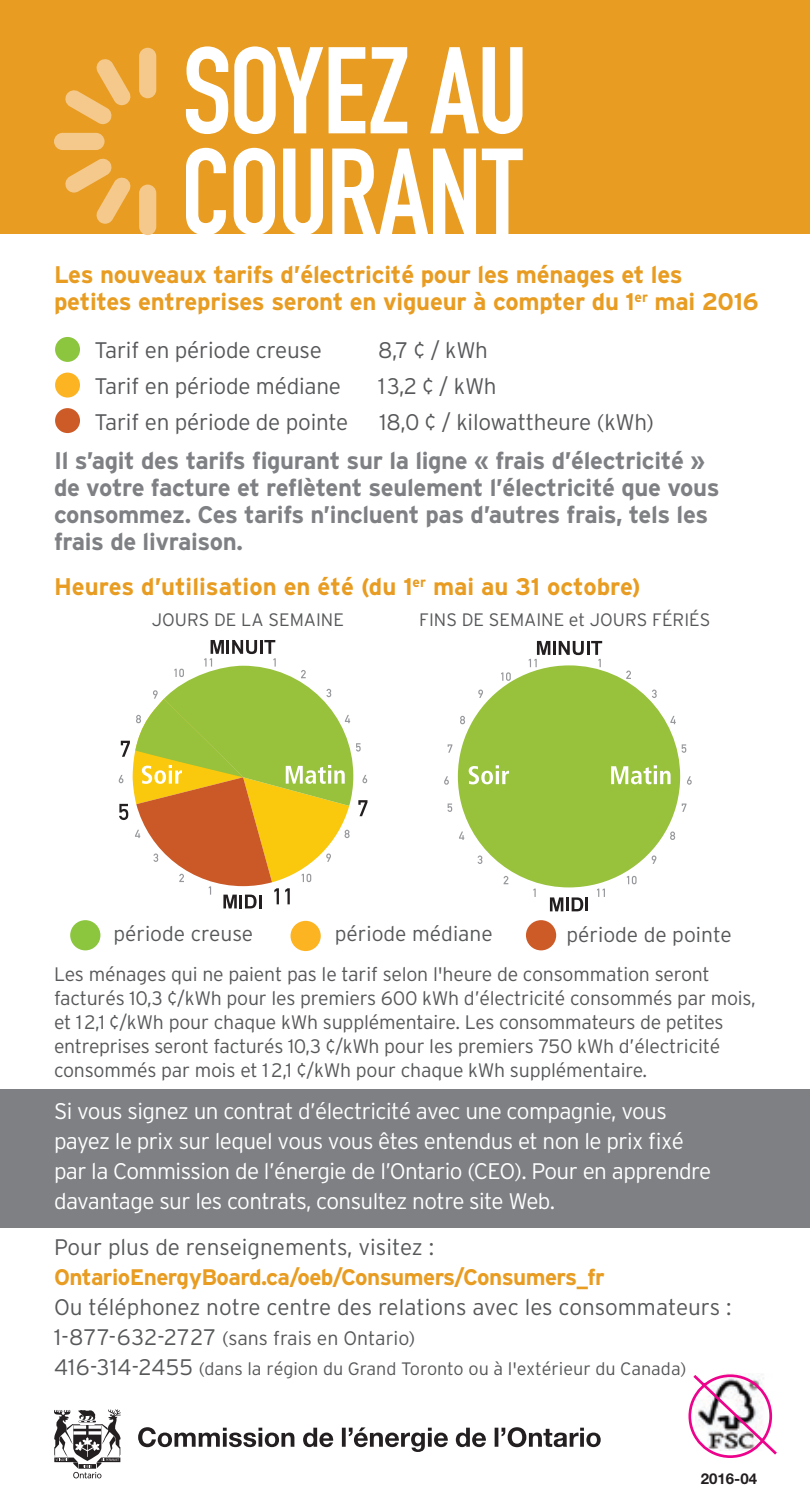
<style>
.page{position:relative;width:810px;height:1512px;background:#fff}
.page>*{position:absolute;margin:0;border:0;box-sizing:border-box;transform-origin:0 0}
.t1{font:700 24px/27px "Interstate";letter-spacing:-.015em;color:#7e8083}
.t2{font:700 24px/27px "Interstate";letter-spacing:-.01em;color:#e89c21}
.t3{font:300 22.5px/30px "Interstate";letter-spacing:-.025em;color:#fff}
.t4{font:300 22.5px "Interstate";letter-spacing:-.01em;color:#57585a}
.t5{font:700 22.5px "Interstate";letter-spacing:-.025em;color:#e89c21}
.t6{font:300 21px "Interstate";color:#57585a}
.t7{font:300 19.5px/24px "Interstate";letter-spacing:-.01em;color:#57585a}
.t8{font:300 18px "Interstate";color:#57585a}
.t9{font:700 15px "Helvetica Neue LT Std";color:#231f20}
.s1{font-size:22.5px}
</style>
<div class="page">
<div style="left:0;top:0;width:810px;height:233px;background:#e89c21"></div>
<svg style="left:119px;top:640px;width:249px;height:268px"></svg>
<svg style="left:458px;top:665px;width:222px;height:222px;fill:#98c13c"></svg>
<svg style="left:687px;top:776px;width:5px;height:9px"></svg>
<svg style="left:444px;top:776px;width:5px;height:9px"></svg>
<svg style="left:682px;top:804px;width:4px;height:8px"></svg>
<svg style="left:670px;top:832px;width:5px;height:8px"></svg>
<svg style="left:652px;top:855px;width:4px;height:9px"></svg>
<svg style="left:627px;top:876px;width:10px;height:8px"></svg>
<svg style="left:597px;top:889px;width:8px;height:8px"></svg>
<svg style="left:533px;top:889px;width:3px;height:8px"></svg>
<svg style="left:504px;top:876px;width:4px;height:8px"></svg>
<svg style="left:478px;top:855px;width:4px;height:9px"></svg>
<svg style="left:459px;top:832px;width:5px;height:8px"></svg>
<svg style="left:447px;top:804px;width:5px;height:8px"></svg>
<svg style="left:626px;top:671px;width:5px;height:8px"></svg>
<svg style="left:652px;top:690px;width:5px;height:8px"></svg>
<svg style="left:670px;top:716px;width:6px;height:8px"></svg>
<svg style="left:682px;top:744px;width:4px;height:9px"></svg>
<svg style="left:448px;top:744px;width:4px;height:9px"></svg>
<svg style="left:460px;top:716px;width:5px;height:8px"></svg>
<svg style="left:478px;top:690px;width:5px;height:8px"></svg>
<svg style="left:501px;top:672px;width:10px;height:9px"></svg>
<svg style="left:529px;top:641px;width:21px;height:26px"></svg>
<hr style="left:553px;top:641px;width:3px;height:14px;background:#231f20">
<svg style="left:559px;top:641px;width:43px;height:26px"></svg>
<svg style="left:550px;top:897px;width:13px;height:14px"></svg>
<hr style="left:566px;top:897px;width:3px;height:14px;background:#231f20">
<svg style="left:572px;top:897px;width:16px;height:14px"></svg>
<svg style="left:611px;top:765px;width:60px;height:19px"></svg>
<svg style="left:469px;top:765px;width:40px;height:19px"></svg>
<div style="left:0;top:1090px;width:810px;height:138px;background:#7e8083"></div>
<svg style="left:54px;top:1409px;width:67px;height:69px"></svg>
<svg style="left:138px;top:1427px;width:463px;height:25px"></svg>
<div style="left:55px;top:337px;width:25px;height:25px;background:#8bc63e;border-radius:50%"></div>
<div style="left:55px;top:408px;width:25px;height:25px;background:#cd5b28;border-radius:50%"></div>
<div style="left:55px;top:373px;width:25px;height:25px;background:#fcb423;border-radius:50%"></div>
<svg style="left:688px;top:1373px;width:89px;height:85px"></svg>
<div style="left:139px;top:48px;width:17px;height:50px;background:#f4c98b;border-radius:9px"></div>
<svg style="left:65px;top:59px;width:66px;height:65px"></svg>
<div style="left:54px;top:133px;width:51px;height:17px;background:#f4c98b;border-radius:9px"></div>
<svg style="left:65px;top:158px;width:66px;height:66px"></svg>
<div style="left:139px;top:185px;width:17px;height:50px;background:#f4c98b;border-radius:9px"></div>
<svg style="left:186px;top:46px;width:42px;height:88px"></svg>
<svg style="left:234px;top:46px;width:89px;height:88px"></svg>
<svg style="left:329px;top:47px;width:36px;height:86px"></svg>
<svg style="left:371px;top:47px;width:36px;height:86px"></svg>
<svg style="left:430px;top:47px;width:93px;height:87px"></svg>
<svg style="left:186px;top:148px;width:40px;height:86px"></svg>
<svg style="left:234px;top:148px;width:41px;height:86px"></svg>
<svg style="left:283px;top:149px;width:40px;height:85px"></svg>
<svg style="left:332px;top:149px;width:144px;height:85px"></svg>
<svg style="left:482px;top:149px;width:41px;height:85px"></svg>
<div style="left:70px;top:920px;width:30px;height:30px;background:#8bc63e;border-radius:50%"></div>
<div style="left:526px;top:920px;width:30px;height:30px;background:#cd5b28;border-radius:50%"></div>
<div style="left:291px;top:921px;width:30px;height:30px;background:#fcb423;border-radius:50%"></div>
<p class="t2" style="left:54px;top:261px;width:706px">Les nouveaux tarifs d’électricité pour les ménages et les petites entreprises seront en vigueur à compter du 1<sup>er</sup> mai 2016</p>
<p class="t4" style="left:94px;top:337px;width:229px">Tarif en période creuse</p>
<p class="t4" style="left:378px;top:337px;width:112px">8,7 ¢ / kWh</p>
<p class="t4" style="left:94px;top:373px;width:248px">Tarif en période médiane</p>
<p class="t4" style="left:378px;top:373px;width:120px">13,2 ¢ / kWh</p>
<p class="t4" style="left:94px;top:409px;width:255px">Tarif en période de pointe</p>
<p class="t4" style="left:380px;top:409px;width:276px">18,0 ¢ / kilowattheure (kWh)</p>
<p class="t1" style="left:54px;top:447px;width:667px">Il s’agit des tarifs figurant sur la ligne « frais d’électricité » de votre facture et reflètent seulement l’électricité que vous consommez. Ces tarifs n’incluent pas d’autres frais, tels les frais de livraison.</p>
<p class="t2" style="left:54px;top:573px;width:588px">Heures d’utilisation en été (du 1<sup>er</sup> mai au 31 octobre)</p>
<p class="t8" style="left:152px;top:610px;width:194px">JOURS DE LA SEMAINE</p>
<p class="t8" style="left:419px;top:609px;width:293px">FINS DE SEMAINE et JOURS FÉRIÉS</p>
<p class="t6" style="left:113px;top:922px;width:141px">période creuse</p>
<p class="t6" style="left:335px;top:922px;width:160px">période médiane</p>
<p class="t6" style="left:566px;top:922px;width:167px">période de pointe</p>
<p class="t7" style="left:54px;top:962px;width:704px">Les ménages qui ne paient pas le tarif selon l'heure de consommation seront facturés 10,3 ¢/kWh pour les premiers 600 kWh d’électricité consommés par mois, et 12,1 ¢/kWh pour chaque kWh supplémentaire. Les consommateurs de petites entreprises seront facturés 10,3 ¢/kWh pour les premiers 750 kWh d’électricité consommés par mois et 1 2,1 ¢/kWh pour chaque kWh supplémentaire.</p>
<p class="t3" style="left:54px;top:1096px;width:659px">Si vous signez un contrat d’électricité avec une compagnie, vous payez le prix sur lequel vous vous êtes entendus et non le prix fixé par la Commission de l’énergie de l’Ontario (CEO). Pour en apprendre davantage sur les contrats, consultez notre site Web.</p>
<p class="t4" style="left:54px;top:1234px;width:382px">Pour plus de renseignements, visitez :</p>
<p class="t5" style="left:54px;top:1264px;width:552px">OntarioEnergyBoard.ca/oeb/Consumers/Consumers_fr</p>
<p class="t4" style="left:54px;top:1294px;width:679px">Ou téléphonez notre centre des relations avec les consommateurs :</p>
<p class="t7" style="left:54px;top:1326px;width:363px"><span class="s1">1-877-632-2727</span> (sans frais en Ontario)</p>
<p class="t8" style="left:54px;top:1358px;width:634px"><span class="s1">416-314-2455</span> (dans la région du Grand Toronto ou à l'extérieur du Canada)</p>
<p class="t9" style="left:701px;top:1469px;width:58px">2016-04</p>
</div>
